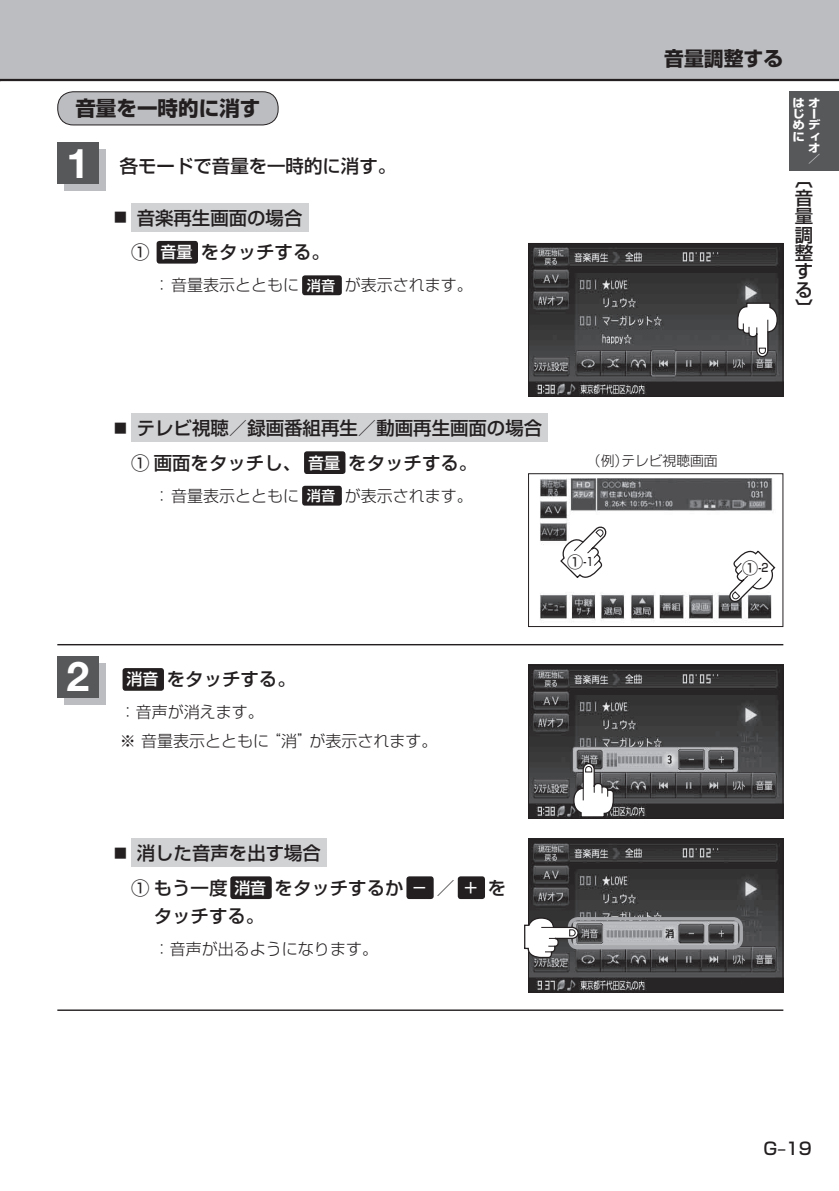
<style>
.page{position:relative;width:839px;height:1191px;background:#fff}
.page>*{position:absolute;margin:0;border:0;box-sizing:border-box;transform-origin:0 0}
.t1{font:700 41.2px "Helvetica Neue";color:#fff}
.t2{font:20.6px "Shin Go Pro Bold 90 msp RKSJ H";color:#231f20}
.t3{font:19.8px "Shin Go Pro Bold 90 msp RKSJ H";color:#231f20}
.t4{font:18.4px/18.4px "Shin Go Pro Medium 90 msp RKSJ H";color:#231f20}
.t5{font:17px "Shin Go Pro Medium 90 msp RKSJ H";color:#231f20}
.t6{font:16px/28.4px "Shin Go Pro Light 90 msp RKSJ H";color:#231f20}
.t7{font:13.8px "Shin Go Pro Light 90 msp RKSJ H";color:#231f20}
.t8{font:11.4px "Shin Go Pro Medium 90 msp RKSJ H";color:#231f20;scale:.8 1}
.t9{font:11.2px "Shin Go Pro Bold 90 msp RKSJ H";color:#fff;scale:1.1 1}
.s1{font-size:12.8px}
.s2{font-size:16px;color:#fff}
.s3{font-family:"Shin Go Pro Medium 90 msp RKSJ H";font-size:14.2px;color:#fff}
.s4{font-size:16px}
</style>
<div class="page">
<hr style="left:0;top:0;width:1px;height:80px;background:#bcbdc0">
<div style="left:1px;top:0;width:838px;height:80px;background:#bcbdc0"></div>
<hr style="left:1px;top:79px;width:838px;height:2px;background:#231f20">
<div style="left:789px;top:91px;width:50px;height:80px;background:#57585a"></div>
<div style="left:64px;top:149px;width:41px;height:42px;background:#bcbdc0"></div>
<div style="left:57px;top:142px;width:42px;height:42px;background:#57585a"></div>
<hr style="left:57px;top:1009px;width:726px;height:2px;background:#231f20">
<div style="left:58px;top:92px;width:220px;height:33px;background:#bcbdc0;border-radius:16px"></div>
<div style="left:57px;top:91px;width:221px;height:34px;border:1px solid #231f20;border-radius:16px"></div>
<img style="left:530px;top:667px;width:251px;height:149px">
<div style="left:528px;top:665px;width:255px;height:153px;border:1px solid #231f20"></div>
<svg style="left:572px;top:762px;width:42px;height:56px"></svg>
<hr style="left:57px;top:644px;width:726px;height:1px;background:#231f20">
<div style="left:64px;top:663px;width:41px;height:41px;background:#bcbdc0"></div>
<div style="left:57px;top:656px;width:42px;height:41px;background:#57585a"></div>
<div style="left:123px;top:668px;width:41px;height:23px;background:#231f20;border-radius:3px"></div>
<div style="left:131px;top:839px;width:196px;height:28px;background:#d1d2d4"></div>
<div style="left:230px;top:876px;width:42px;height:23px;background:#231f20;border-radius:3px"></div>
<div style="left:406px;top:876px;width:27px;height:23px;background:#231f20;border-radius:3px"></div>
<div style="left:458px;top:876px;width:27px;height:23px;background:#231f20;border-radius:3px"></div>
<img style="left:530px;top:841px;width:251px;height:149px">
<div style="left:528px;top:839px;width:255px;height:153px;border:1px solid #231f20"></div>
<div style="left:568px;top:917px;width:175px;height:32px;border:3px solid #a8a9ad;border-radius:9px"></div>
<svg style="left:524px;top:916px;width:55px;height:42px"></svg>
<div style="left:131px;top:203px;width:177px;height:29px;background:#d1d2d4"></div>
<img style="left:530px;top:245px;width:251px;height:150px">
<div style="left:528px;top:243px;width:255px;height:154px;border:1px solid #231f20"></div>
<div style="left:157px;top:241px;width:41px;height:23px;background:#231f20;border-radius:3px"></div>
<div style="left:302px;top:275px;width:40px;height:20px;background:#231f20;border-radius:3px"></div>
<svg style="left:736px;top:301px;width:42px;height:57px"></svg>
<div style="left:131px;top:414px;width:417px;height:28px;background:#d1d2d4"></div>
<div style="left:304px;top:451px;width:41px;height:23px;background:#231f20;border-radius:3px"></div>
<div style="left:302px;top:486px;width:40px;height:19px;background:#231f20;border-radius:3px"></div>
<img style="left:540px;top:478px;width:233px;height:145px">
<div style="left:528px;top:473px;width:255px;height:154px;border:1px solid #231f20"></div>
<svg style="left:559px;top:525px;width:49px;height:55px"></svg>
<svg style="left:727px;top:549px;width:49px;height:55px"></svg>
<p class="t2" style="left:75px;top:101px;width:186px">音量を一時的に消す</p>
<h1 class="t1" style="left:67px;top:148px;width:24px">1</h1>
<p class="t4" style="left:120px;top:159px;width:278px">各モードで音量を一時的に消す。</p>
<p class="t4" style="left:131px;top:203px;width:200px;line-height:34.8px;text-indent:-17px"><span class="s1">■</span> 音楽再生画面の場合<br>① <span class="s2">音量</span>をタッチする。</p>
<p class="t6" style="left:154px;top:273px;width:320px">： 音量表示とともに<span class="s3">消音</span> が表示されます。</p>
<p class="t3" style="left:664px;top:51px;width:121px">音量調整する</p>
<p class="t9" style="left:792px;top:98px;width:26px">はオ</p>
<p class="t9" style="left:792px;top:110px;width:22px">じー</p>
<p class="t9" style="left:792px;top:121px;width:27px">めデ</p>
<p class="t9" style="left:792px;top:132px;width:26px">にィ</p>
<p class="t9" style="left:808px;top:144px;width:12px">オ</p>
<p class="t9" style="left:808px;top:155px;width:12px">／</p>
<p class="t4" style="left:794px;top:173px;width:20px;text-align:justify">〔音量調整する〕</p>
<p class="t4" style="left:131px;top:413px;width:413px;line-height:34.8px;text-indent:-17px"><span class="s1">■</span> テレビ視聴／録画番組再生／動画再生画面の場合<br>① 画面をタッチし、<span class="s2">音量</span>をタッチする。</p>
<p class="t6" style="left:154px;top:483px;width:320px">： 音量表示とともに<span class="s3">消音</span> が表示されます。</p>
<p class="t7" style="left:587px;top:455px;width:132px">（例）テレビ視聴画面</p>
<p class="t8" style="left:567px;top:557px;width:34px"><span class="s4">①</span>-1</p>
<p class="t8" style="left:742px;top:563px;width:34px"><span class="s4">①</span>-2</p>
<h1 class="t1" style="left:67px;top:662px;width:24px">2</h1>
<p class="t4" style="left:127px;top:673px;width:171px"><span class="s2">消音</span>をタッチする。</p>
<p class="t6" style="left:120px;top:700px;width:319px">：音声が消えます。<br>※ 音量表示とともに“消”が表示されます。</p>
<p class="t4" style="left:131px;top:838px;width:377px;line-height:34.8px;text-indent:-17px"><span class="s1">■</span> 消した音声を出す場合<br>① もう一度<span class="s2">消音</span>をタッチするか<span class="s2">－</span>／<span class="s2">＋</span>を</p>
<p class="t4" style="left:154px;top:909px;width:112px">タッチする。</p>
<p class="t6" style="left:154px;top:937px;width:226px">：音声が出るようになります。</p>
<p class="t5" style="left:763px;top:1142px;width:50px">G‒19</p>
</div>
